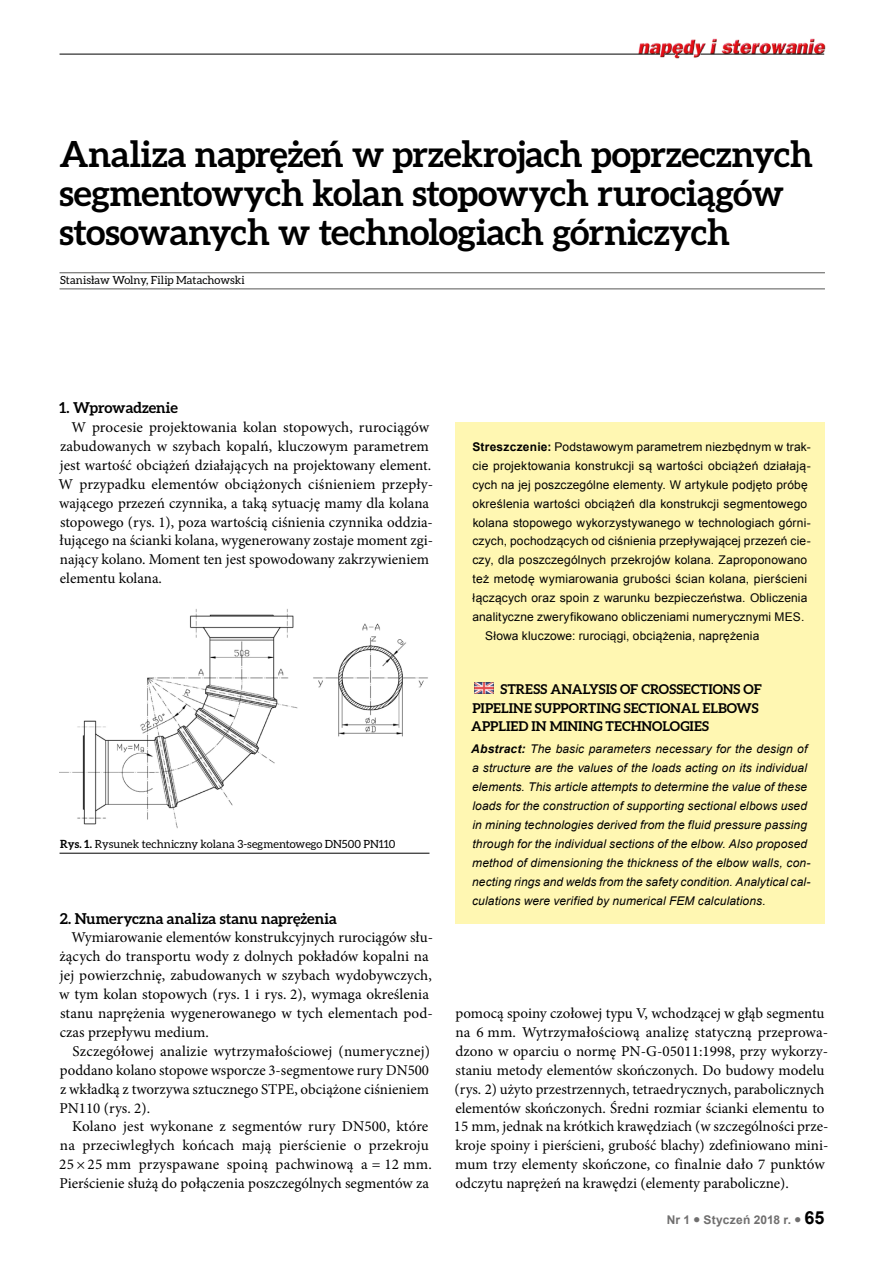
<style>
.page{position:relative;width:893px;height:1263px;background:#fff}
.page>*{position:absolute;margin:0;border:0;box-sizing:border-box;transform-origin:0 0}
.t1{font:700 36px/39px "Aleo";letter-spacing:-.01em;color:#000}
.t2{font:15px/18.9px "Minion Pro";letter-spacing:.005em;color:#000}
.t3{font:700 15px "Aleo";letter-spacing:.005em;color:#000}
.t4{font:700 13.5px/18.9px "Aleo";letter-spacing:.005em;color:#000}
.t5{font:12px "Arial";letter-spacing:.015em;color:#000}
.t6{font:italic 12px/18.9px "Arial";letter-spacing:.01em;color:#000}
.t7{font:700 12px "Arial";letter-spacing:.015em;color:#706f6f}
.t8{font:11.25px "Aleo";letter-spacing:.005em;color:#000}
.s1{font-weight:700}
.s2{font-size:18px;color:#000}
</style>
<div class="page">
<img style="left:636px;top:38px;width:190px;height:21px">
<hr style="left:60px;top:54px;width:600px;height:1px;background:#000">
<svg style="left:665px;top:54px;width:28px;height:1px"></svg>
<hr style="left:700px;top:54px;width:124px;height:1px;background:#000">
<img style="left:60px;top:609px;width:368px;height:220px">
<hr style="left:60px;top:272px;width:765px;height:1px;background:#575756">
<hr style="left:60px;top:289px;width:765px;height:1px;background:#575756">
<div style="left:455px;top:422px;width:370px;height:501px;background:#fff7b2"></div>
<hr style="left:60px;top:853px;width:369px;height:1px;background:#000">
<img style="left:474px;top:682px;width:19px;height:12px">
<h1 class="t1" style="left:60px;top:134px;width:755px">Analiza naprężeń w przekrojach poprzecznych segmentowych kolan stopowych rurociągów stosowanych w technologiach górniczych</h1>
<p class="t8" style="left:60px;top:274px;width:186px">Stanisław Wolny, Filip Matachowski</p>
<p class="t3" style="left:59px;top:399px;width:120px">1. Wprowadzenie</p>
<p class="t2" style="left:59px;top:418px;width:376px;text-indent:13px">W procesie projektowania kolan stopowych, rurociągów zabudowanych w szybach kopalń, kluczowym parametrem jest wartość obciążeń działających na projektowany element.<br>W przypadku elementów obciążonych ciśnieniem przepły&shy;wającego przezeń czynnika, a taką sytuację mamy dla kolana stopowego (rys. 1), poza wartością ciśnienia czynnika oddzia&shy;łującego na ścianki kolana, wygenerowany zostaje moment zgi&shy;nający kolano. Moment ten jest spowodowany zakrzywieniem elementu kolana.</p>
<p class="t8" style="left:60px;top:837px;width:337px"><span class="s1">Rys. 1.</span> Rysunek techniczny kolana 3-segmentowego DN500 PN110</p>
<p class="t3" style="left:60px;top:909px;width:279px">2. Numeryczna analiza stanu naprężenia</p>
<p class="t2" style="left:59px;top:928px;width:375px;text-indent:12px">Wymiarowanie elementów konstrukcyjnych rurociągów słu&shy;żących do transportu wody z dolnych pokładów kopalni na jej powierzchnię, zabudowanych w szybach wydobywczych, w tym kolan stopowych (rys. 1 i rys. 2), wymaga określenia stanu naprężenia wygenerowanego w tych elementach pod&shy;czas przepływu medium.</p>
<p class="t2" style="left:59px;top:1042px;width:372px;text-align:justify;text-indent:13px">Szczegółowej analizie wytrzymałościowej (numerycznej) poddano kolano stopowe wsporcze 3-segmentowe rury DN500 z wkładką z tworzywa sztucznego STPE, obciążone ciśnieniem PN110 (rys. 2).</p>
<p class="t2" style="left:59px;top:1117px;width:374px;text-indent:13px">Kolano jest wykonane z segmentów rury DN500, które na przeciwległych końcach mają pierścienie o przekroju 25 × 25 mm przyspawane spoiną pachwinową a = 12 mm.<br>Pierścienie służą do połączenia poszczególnych segmentów za</p>
<p class="t5" style="left:472px;top:439px;width:340px"><span class="s1">Streszczenie:</span> Podstawowym parametrem niezbędnym w trak-</p>
<p class="t5" style="left:472px;top:458px;width:340px">cie projektowania konstrukcji są wartości obciążeń działają-</p>
<p class="t5" style="left:472px;top:477px;width:337px">cych na jej poszczególne elementy. W artykule podjęto próbę</p>
<p class="t5" style="left:472px;top:496px;width:336px">określenia wartości obciążeń dla konstrukcji segmentowego</p>
<p class="t5" style="left:473px;top:514px;width:340px">kolana stopowego wykorzystywanego w technologiach górni-</p>
<p class="t5" style="left:472px;top:533px;width:340px">czych, pochodzących od ciśnienia przepływającej przezeń cie-</p>
<p class="t5" style="left:472px;top:552px;width:336px">czy, dla poszczególnych przekrojów kolana. Zaproponowano</p>
<p class="t5" style="left:473px;top:571px;width:336px">też metodę wymiarowania grubości ścian kolana, pierścieni</p>
<p class="t5" style="left:473px;top:590px;width:336px">łączących oraz spoin z warunku bezpieczeństwa. Obliczenia</p>
<p class="t5" style="left:472px;top:609px;width:333px">analityczne zweryfikowano obliczeniami numerycznymi MES.</p>
<p class="t5" style="left:485px;top:628px;width:276px">Słowa kluczowe: rurociągi, obciążenia, naprężenia</p>
<p class="t4" style="left:471px;top:679px;width:292px;text-indent:112px">lysis of crossections of pipeline supporting sectional elbows applied in mining technologies</p>
<p class="t6" style="left:471px;top:740px;width:341px"><span class="s1">Abstract:</span> The basic parameters necessary for the design of a structure are the values of the loads acting on its individual elements. This article attempts to determine the value of these loads for the construction of supporting sectional elbows used in mining technologies derived from the fluid pressure passing through for the individual sections of the elbow. Also proposed method of dimensioning the thickness of the elbow walls, con&shy;necting rings and welds from the safety condition. Analytical cal&shy;culations were verified by numerical FEM calculations.</p>
<p class="t4" style="left:500px;top:679px;width:62px">Stress ana</p>
<p class="t2" style="left:454px;top:1004px;width:376px">pomocą spoiny czołowej typu V, wchodzącej w głąb segmentu na 6 mm. Wytrzymałościową analizę statyczną przeprowa&shy;dzono w oparciu o normę PN-G-05011:1998, przy wykorzy&shy;staniu metody elementów skończonych. Do budowy modelu (rys. 2) użyto przestrzennych, tetraedrycznych, parabolicznych elementów skończonych. Średni rozmiar ścianki elementu to 15 mm, jednak na krótkich krawędziach (w szczególności prze&shy;kroje spoiny i pierścieni, grubość blachy) zdefiniowano mini&shy;mum trzy elementy skończone, co finalnie dało 7 punktów odczytu naprężeń na krawędzi (elementy paraboliczne).</p>
<p class="t7" style="left:667px;top:1212px;width:159px">Nr 1 ● Styczeń 2018 r. ● <span class="s2">65</span></p>
</div>
